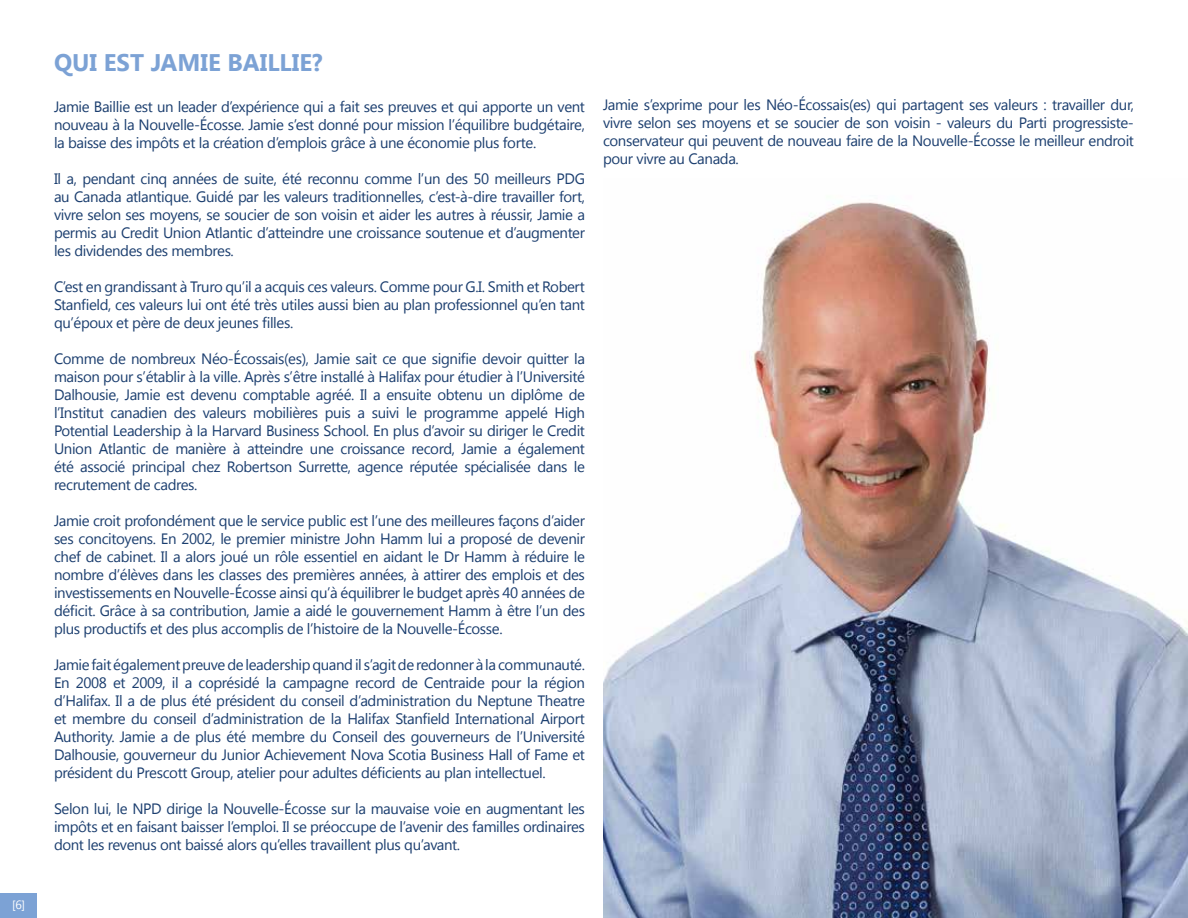
<style>
.page{position:relative;width:1188px;height:918px;background:#fff}
.page>*{position:absolute;margin:0;border:0;box-sizing:border-box;transform-origin:0 0}
.t1{font:700 24px "Segoe UI";color:#7ca2d5}
.t2{font:15px/18px "Segoe UI";letter-spacing:-.025em;color:#1b3e6f;text-align:justify}
.t3{font:12px "Segoe UI";color:#fff}
</style>
<div class="page">
<img style="left:603px;top:202px;width:585px;height:716px">
<div style="left:0;top:893px;width:37px;height:25px;background:#7ca2d5"></div>
<p class="t3" style="left:12px;top:896px;width:15px">[6]</p>
<h1 class="t1" style="left:54px;top:46px;width:270px">QUI EST JAMIE BAILLIE?</h1>
<p class="t2" style="left:54px;top:97px;width:533px">Jamie Baillie est un leader d’expérience qui a fait ses preuves et qui apporte un vent nouveau à la Nouvelle-Écosse. Jamie s’est donné pour mission l’équilibre budgétaire, la baisse des impôts et la création d’emplois grâce à une économie plus forte.</p>
<p class="t2" style="left:54px;top:169px;width:533px">Il a, pendant cinq années de suite, été reconnu comme l’un des 50 meilleurs PDG au Canada atlantique. Guidé par les valeurs traditionnelles, c’est-à-dire travailler fort, vivre selon ses moyens, se soucier de son voisin et aider les autres à réussir, Jamie a permis au Credit Union Atlantic d’atteindre une croissance soutenue et d’augmenter les dividendes des membres.</p>
<p class="t2" style="left:54px;top:277px;width:533px">C’est en grandissant à Truro qu’il a acquis ces valeurs. Comme pour G.I. Smith et Robert Stanfield, ces valeurs lui ont été très utiles aussi bien au plan professionnel qu’en tant qu’époux et père de deux jeunes filles.</p>
<p class="t2" style="left:54px;top:349px;width:533px">Comme de nombreux Néo-Écossais(es), Jamie sait ce que signifie devoir quitter la maison pour s’établir à la ville. Après s’être installé à Halifax pour étudier à l’Université Dalhousie, Jamie est devenu comptable agréé. Il a ensuite obtenu un diplôme de l’Institut canadien des valeurs mobilières puis a suivi le programme appelé High Potential Leadership à la Harvard Business School. En plus d’avoir su diriger le Credit Union Atlantic de manière à atteindre une croissance record, Jamie a également été associé principal chez Robertson Surrette, agence réputée spécialisée dans le recrutement de cadres.</p>
<p class="t2" style="left:54px;top:511px;width:533px">Jamie croit profondément que le service public est l’une des meilleures façons d’aider ses concitoyens. En 2002, le premier ministre John Hamm lui a proposé de devenir chef de cabinet. Il a alors joué un rôle essentiel en aidant le Dr Hamm à réduire le nombre d’élèves dans les classes des premières années, à attirer des emplois et des investissements en Nouvelle-Écosse ainsi qu’à équilibrer le budget après 40 années de déficit. Grâce à sa contribution, Jamie a aidé le gouvernement Hamm à être l’un des plus productifs et des plus accomplis de l’histoire de la Nouvelle-Écosse.</p>
<p class="t2" style="left:54px;top:655px;width:533px">Jamie fait également preuve de leadership quand il s’agit de redonner à la communauté.<br>En 2008 et 2009, il a coprésidé la campagne record de Centraide pour la région d’Halifax. Il a de plus été président du conseil d’administration du Neptune Theatre et membre du conseil d’administration de la Halifax Stanfield International Airport Authority. Jamie a de plus été membre du Conseil des gouverneurs de l’Université Dalhousie, gouverneur du Junior Achievement Nova Scotia Business Hall of Fame et président du Prescott Group, atelier pour adultes déficients au plan intellectuel.</p>
<p class="t2" style="left:54px;top:799px;width:532px">Selon lui, le NPD dirige la Nouvelle-Écosse sur la mauvaise voie en augmentant les impôts et en faisant baisser l’emploi. Il se préoccupe de l’avenir des familles ordinaires dont les revenus ont baissé alors qu’elles travaillent plus qu’avant.</p>
<p class="t2" style="left:603px;top:95px;width:533px">Jamie s’exprime pour les Néo-Écossais(es) qui partagent ses valeurs : travailler dur, vivre selon ses moyens et se soucier de son voisin - valeurs du Parti progressiste&shy;conservateur qui peuvent de nouveau faire de la Nouvelle-Écosse le meilleur endroit pour vivre au Canada.</p>
</div>
